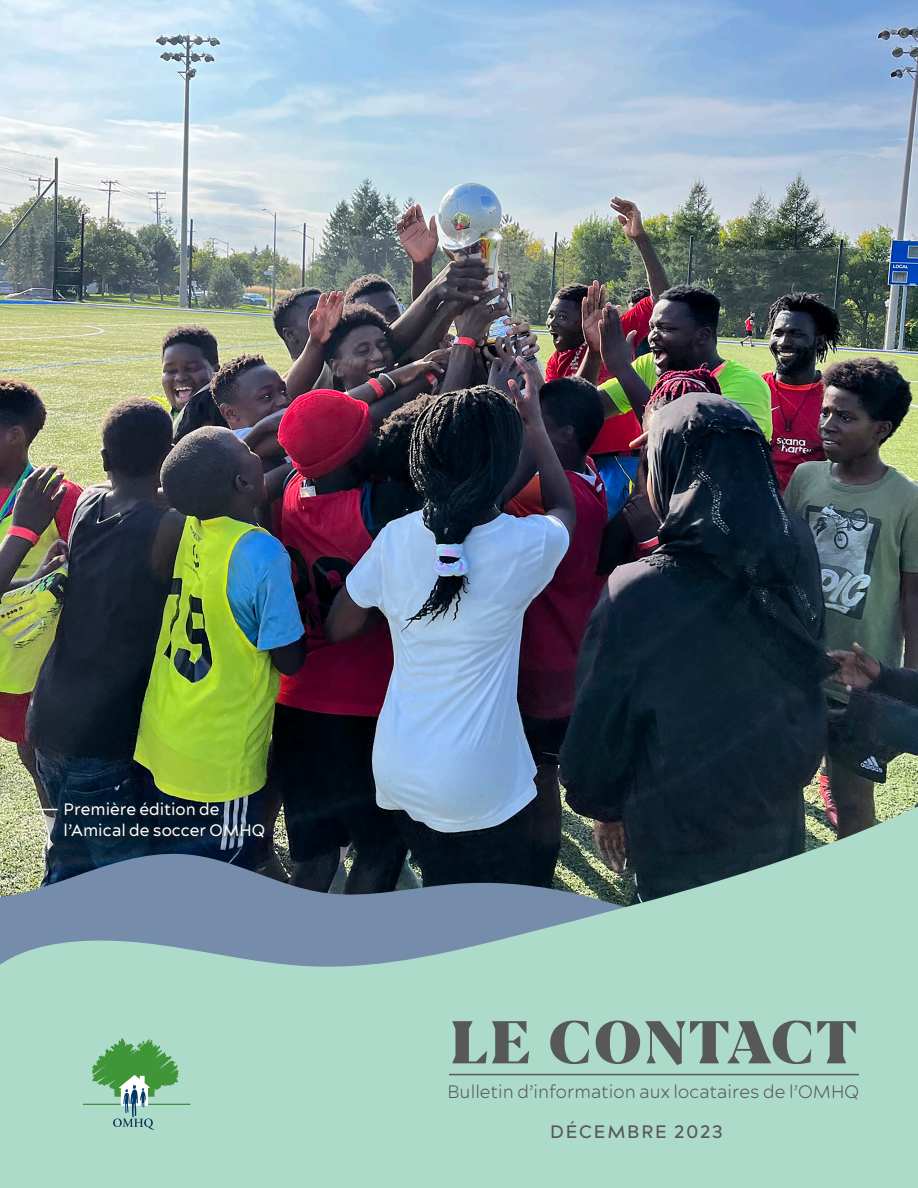
<style>
.page{position:relative;width:918px;height:1188px;background:#fff}
.page>*{position:absolute;margin:0;border:0;box-sizing:border-box;transform-origin:0 0}
.t1{font:800 60px "Blacker Pro Dis";letter-spacing:.05em;color:#57585a}
.t2{font:300 18px "Acherus Grotesque";color:#57585a}
.t3{font:500 18px "Acherus Grotesque";letter-spacing:.1em;color:#57585a}
.t4{font:16.5px/21px "Acherus Grotesque";color:#fff}
</style>
<div class="page">
<img style="left:0;top:0;width:918px;height:799px">
<svg style="left:0;top:799px;width:918px;height:389px;background:#8fb5ad"></svg>
<div style="left:65px;top:802px;width:204px;height:40px;background:#231f20;opacity:.75"></div>
<hr style="left:449px;top:1074px;width:410px;height:1px;background:#57585a">
<svg style="left:35px;top:809px;width:23px;height:1px"></svg>
<img style="left:92px;top:1038px;width:57px;height:36px">
<hr style="left:83px;top:1104px;width:108px;height:1px;background:#3f9537">
<svg style="left:106px;top:1038px;width:20px;height:12px"></svg>
<svg style="left:113px;top:1075px;width:41px;height:55px"></svg>
<p class="t4" style="left:64px;top:798px;width:203px">Première édition de l’Amical de soccer OMHQ</p>
<p class="t1" style="left:451px;top:996px;width:407px">LE CONTACT</p>
<p class="t2" style="left:448px;top:1080px;width:413px">Bulletin d’information aux locataires de l’OMHQ</p>
<p class="t3" style="left:550px;top:1120px;width:174px">DÉCEMBRE 2023</p>
</div>
